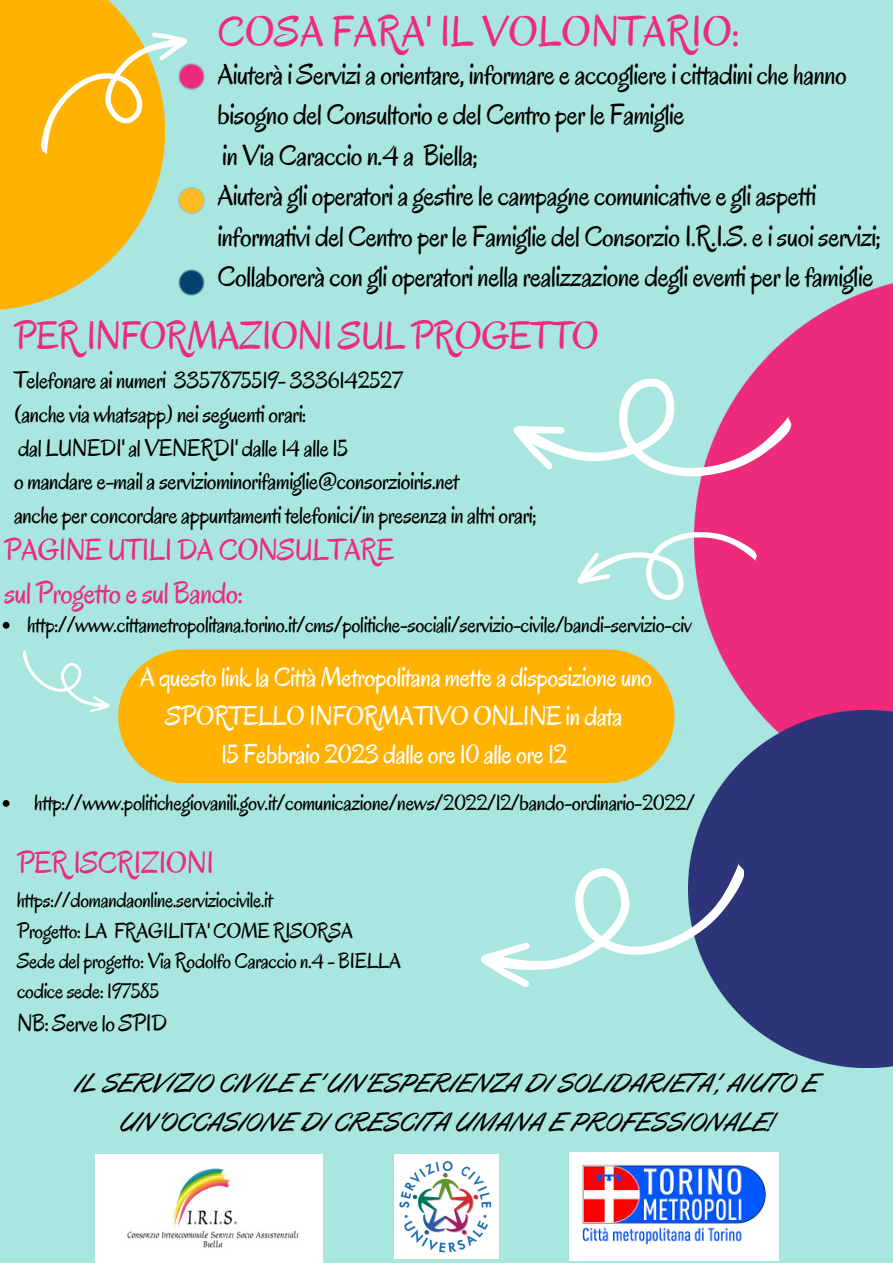
<style>
.page{position:relative;width:893px;height:1264px;background:#fff}
.page>*{position:absolute;margin:0;border:0;box-sizing:border-box;transform-origin:0 0}
.t1{font:43.5px "Oregano";color:#ee2a7b}
.t2{font:39.75px "Oregano";letter-spacing:-.02em;color:#ee2a7b}
.t3{font:31.05px "Oregano";letter-spacing:-.02em;color:#ee2a7b}
.t4{font:30.75px/42.8px "Oregano";letter-spacing:-.02em;color:#ee2a7b}
.t5{font:29.25px/40.5px "Oregano";letter-spacing:-.02em;color:#000}
.t6{font:27.3px/38.2px "Oregano";letter-spacing:-.02em;color:#fff;text-align:center}
.t7{font:italic 26.7px/38.2px "Oregano";letter-spacing:-.02em;color:#000;text-align:center}
.t8{font:24.3px/33.8px "Oregano";letter-spacing:-.02em;color:#000}
.t9{font:24.15px "Oregano";letter-spacing:-.02em;color:#000}
.t10{font:22.65px "Oregano";letter-spacing:-.02em;color:#000}
.t11{font:21.75px/30.3px "Oregano";letter-spacing:-.02em;color:#000}
</style>
<div class="page">
<div style="left:0;top:0;width:892px;height:1262px;background:#a8e6df"></div>
<img style="left:178px;top:187px;width:26px;height:26px">
<img style="left:178px;top:270px;width:26px;height:26px">
<img style="left:0;top:0;width:164px;height:309px">
<img style="left:711px;top:283px;width:181px;height:428px">
<img style="left:689px;top:711px;width:203px;height:356px">
<img style="left:95px;top:1154px;width:227px;height:108px">
<img style="left:394px;top:1154px;width:104px;height:104px">
<img style="left:569px;top:1152px;width:209px;height:108px">
<svg style="left:481px;top:862px;width:265px;height:126px"></svg>
<svg style="left:577px;top:516px;width:182px;height:119px"></svg>
<svg style="left:565px;top:342px;width:229px;height:174px"></svg>
<svg style="left:513px;top:426px;width:52px;height:44px"></svg>
<svg style="left:21px;top:22px;width:184px;height:134px"></svg>
<svg style="left:22px;top:650px;width:88px;height:62px"></svg>
<div style="left:118px;top:649px;width:556px;height:134px;background:#ffb200;border-radius:67px"></div>
<svg style="left:3px;top:622px;width:6px;height:6px"></svg>
<svg style="left:3px;top:800px;width:6px;height:6px"></svg>
<h1 class="t1" style="left:217px;top:4px;width:524px">COSA FARA' IL VOLONTARIO:</h1>
<p class="t5" style="left:217px;top:54px;width:665px">Aiuterà i Servizi a orientare, informare e accogliere i cittadini che hanno bisogno del Consultorio e del Centro per le Famiglie<br>in Via Caraccio n.4 a Biella;<br>Aiuterà gli operatori a gestire le campagne comunicative e gli aspetti informativi del Centro per le Famiglie del Consorzio I.R.I.S. e i suoi servizi; Collaborerà con gli operatori nella realizzazione degli eventi per le famiglie</p>
<h2 class="t2" style="left:14px;top:310px;width:586px">PER INFORMAZIONI SUL PROGETTO</h2>
<p class="t8" style="left:14px;top:363px;width:524px">Telefonare ai numeri 3357875519- 3336142527<br>(anche via whatsapp) nei seguenti orari:<br>dal LUNEDI' al VENERDI' dalle 14 alle 15<br>o mandare e-mail a serviziominorifamiglie@consorzioiris.net<br>anche per concordare appuntamenti telefonici/in presenza in altri orari;</p>
<p class="t4" style="left:4px;top:528px;width:391px">PAGINE UTILI DA CONSULTARE sul Progetto e sul Bando:</p>
<p class="t10" style="left:27px;top:610px;width:666px">http://www.cittametropolitana.torino.it/cms/politiche-sociali/servizio-civile/bandi-servizio-civ</p>
<p class="t6" style="left:140px;top:658px;width:513px">A questo link la Città Metropolitana mette a disposizione uno<br>SPORTELLO INFORMATIVO ONLINE in data<br>15 Febbraio 2023 dalle ore 10 alle ore 12</p>
<p class="t10" style="left:35px;top:788px;width:662px">http://www.politichegiovanili.gov.it/comunicazione/news/2022/12/bando-ordinario-2022/</p>
<p class="t3" style="left:17px;top:843px;width:198px">PER ISCRIZIONI</p>
<p class="t11" style="left:17px;top:885px;width:385px">https://domandaonline.serviziocivile.it<br>Progetto: LA FRAGILITA' COME RISORSA<br>Sede del progetto: Via Rodolfo Caraccio n.4 - BIELLA codice sede: 197585</p>
<p class="t9" style="left:17px;top:1007px;width:151px">NB: Serve lo SPID</p>
<p class="t7" style="left:76px;top:1064px;width:745px">IL SERVIZIO CIVILE E' UN'ESPERIENZA DI SOLIDARIETA', AIUTO E<br>UN'OCCASIONE DI CRESCITA UMANA E PROFESSIONALE!</p>
</div>
